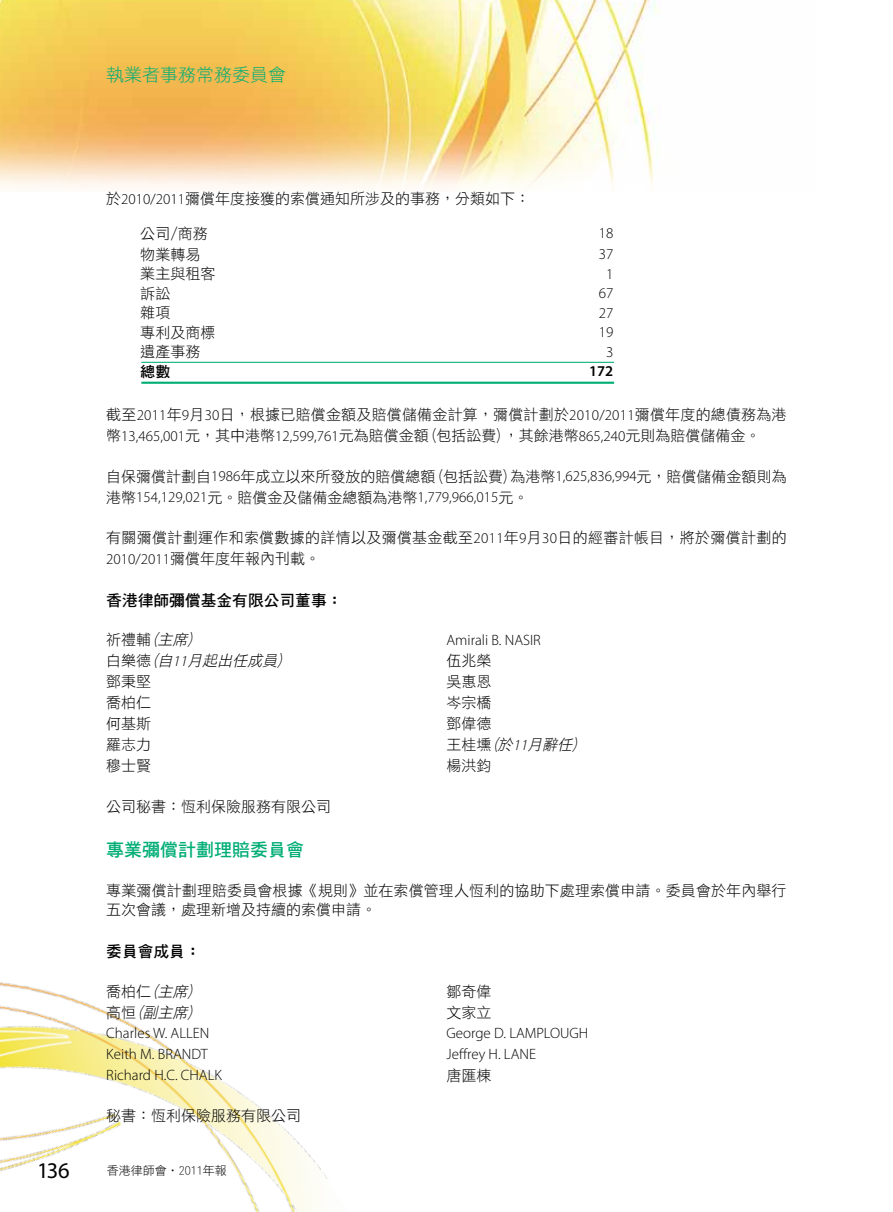
<style>
.page{position:relative;width:893px;height:1212px;background:#fff}
.page>*{position:absolute;margin:0;border:0;box-sizing:border-box;transform-origin:0 0}
.t1{font:22.5px "Myriad Pro";color:#000}
.t2{font:18px "DF Hei Bd HK BF";color:#00ad75}
.t3{font:18px "DF Hei Lt HK BF";color:#00ad75}
.t4{font:15.75px "DF Hei Bd HK BF";color:#000}
.t5{font:15px/21px "DF Hei Lt HK BF";color:#000}
.t6{font:300 15px "Myriad Pro";color:#000}
.t7{font:15px/21px "DF Hei Lt HK BF";letter-spacing:.02em;color:#000}
.t8{font:italic 15px "DF Hei Lt HK BF";color:#000}
.t9{font:600 15px "Myriad Pro";color:#000}
.t10{font:15px "DF Hei Bd HK BF";color:#000}
.t11{font:12px "DF Hei Lt HK BF";color:#000}
.s1{font-family:"Myriad Pro";font-weight:300}
.s2{font-family:"DF Hei Lt HK BF";font-weight:400}
.s3{font-style:normal}
</style>
<div class="page">
<img style="left:0;top:982px;width:327px;height:230px">
<img style="left:0;top:0;width:659px;height:189px">
<hr style="left:141px;top:362px;width:473px;height:1px;background:#00ad75">
<hr style="left:141px;top:382px;width:473px;height:2px;background:#00ad75">
<p class="t3" style="left:106px;top:66px;width:181px">執業者事務常務委員會</p>
<p class="t5" style="left:106px;top:188px;width:425px">於<span class="s1">2010/2011</span>彌償年度接獲的索償通知所涉及的事務，分類如下：</p>
<p class="t5" style="left:140px;top:223px;width:69px">公司/商務</p>
<p class="t6" style="left:599px;top:225px;width:16px">18</p>
<p class="t5" style="left:140px;top:244px;width:61px">物業轉易</p>
<p class="t6" style="left:599px;top:246px;width:16px">37</p>
<p class="t5" style="left:140px;top:263px;width:77px">業主與租客</p>
<p class="t6" style="left:606px;top:266px;width:9px">1</p>
<p class="t5" style="left:140px;top:283px;width:31px">訴訟</p>
<p class="t6" style="left:599px;top:285px;width:16px">67</p>
<p class="t5" style="left:140px;top:302px;width:31px">雜項</p>
<p class="t6" style="left:599px;top:305px;width:16px">27</p>
<p class="t5" style="left:140px;top:322px;width:76px">專利及商標</p>
<p class="t6" style="left:599px;top:324px;width:16px">19</p>
<p class="t5" style="left:140px;top:341px;width:61px">遺產事務</p>
<p class="t6" style="left:606px;top:344px;width:9px">3</p>
<p class="t10" style="left:140px;top:364px;width:31px">總數</p>
<p class="t9" style="left:589px;top:362px;width:26px">172</p>
<p class="t5" style="left:106px;top:404px;width:682px">截至<span class="s1">2011</span>年<span class="s1">9</span>月<span class="s1">30</span>日，根據已賠償金額及賠償儲備金計算，彌償計劃於<span class="s1">2010/2011</span>彌償年度的總債務為港幣<span class="s1">13,465,001</span>元，其中港幣<span class="s1">12,599,761</span>元為賠償金額(包括訟費)，其餘港幣<span class="s1">865,240</span>元則為賠償儲備金。</p>
<p class="t5" style="left:106px;top:466px;width:682px">自保彌償計劃自<span class="s1">1986</span>年成立以來所發放的賠償總額(包括訟費)為港幣<span class="s1">1,625,836,994</span>元，賠償儲備金額則為</p>
<p class="t6" style="left:106px;top:489px;width:424px"><span class="s2">港幣</span>154,129,021<span class="s2">元。賠償金及儲備金總額為港幣</span>1,779,966,015<span class="s2">元。</span></p>
<p class="t7" style="left:106px;top:527px;width:682px">有關彌償計劃運作和索償數據的詳情以及彌償基金截至<span class="s1">2011</span>年<span class="s1">9</span>月<span class="s1">30</span>日的經審計帳目，將於彌償計劃的<br><span class="s1">2010/2011</span>彌償年度年報內刊載。</p>
<p class="t4" style="left:106px;top:592px;width:238px">香港律師彌償基金有限公司董事：</p>
<p class="t8" style="left:106px;top:632px;width:94px"><span class="s3">祈禮輔</span>(主席)</p>
<p class="t6" style="left:446px;top:632px;width:96px">Amirali B. NASIR</p>
<p class="t8" style="left:106px;top:653px;width:184px"><span class="s3">白樂德</span> (自<span class="s1">11</span>月起出任成員)</p>
<p class="t5" style="left:446px;top:650px;width:46px">伍兆榮</p>
<p class="t5" style="left:106px;top:671px;width:46px">鄧秉堅</p>
<p class="t5" style="left:446px;top:671px;width:46px">吳惠恩</p>
<p class="t5" style="left:106px;top:692px;width:46px">喬柏仁</p>
<p class="t5" style="left:446px;top:692px;width:46px">岑宗橋</p>
<p class="t5" style="left:106px;top:713px;width:46px">何基斯</p>
<p class="t5" style="left:446px;top:713px;width:46px">鄧偉德</p>
<p class="t5" style="left:106px;top:734px;width:46px">羅志力</p>
<p class="t8" style="left:446px;top:737px;width:139px"><span class="s3">王桂壎</span> (於<span class="s1">11</span>月辭任)</p>
<p class="t5" style="left:106px;top:755px;width:46px">穆士賢</p>
<p class="t5" style="left:446px;top:755px;width:46px">楊洪鈞</p>
<p class="t5" style="left:106px;top:796px;width:226px">公司秘書：恆利保險服務有限公司</p>
<p class="t2" style="left:106px;top:841px;width:199px">專業彌償計劃理賠委員會</p>
<p class="t5" style="left:106px;top:881px;width:682px;line-height:19.5px">專業彌償計劃理賠委員會根據《規則》並在索償管理人恆利的協助下處理索償申請。委員會於年內舉行五次會議，處理新增及持續的索償申請。</p>
<p class="t4" style="left:106px;top:943px;width:96px">委員會成員：</p>
<p class="t8" style="left:106px;top:983px;width:94px"><span class="s3">喬柏仁</span>(主席)</p>
<p class="t5" style="left:446px;top:980px;width:46px">鄒奇偉</p>
<p class="t8" style="left:106px;top:1004px;width:94px"><span class="s3">高恒</span> (副主席)</p>
<p class="t5" style="left:446px;top:1001px;width:46px">文家立</p>
<p class="t6" style="left:106px;top:1025px;width:105px">Charles W. ALLEN</p>
<p class="t6" style="left:446px;top:1025px;width:143px">George D. LAMPLOUGH</p>
<p class="t6" style="left:106px;top:1046px;width:103px">Keith M. BRANDT</p>
<p class="t6" style="left:446px;top:1046px;width:91px">Jeffrey H. LANE</p>
<p class="t6" style="left:106px;top:1067px;width:117px">Richard H.C. CHALK</p>
<p class="t5" style="left:446px;top:1064px;width:46px">唐匯棟</p>
<p class="t5" style="left:106px;top:1105px;width:196px">秘書：恆利保險服務有限公司</p>
<h1 class="t1" style="left:37px;top:1156px;width:34px">136</h1>
<p class="t11" style="left:107px;top:1164px;width:121px">香港律師會•2011年報</p>
</div>
